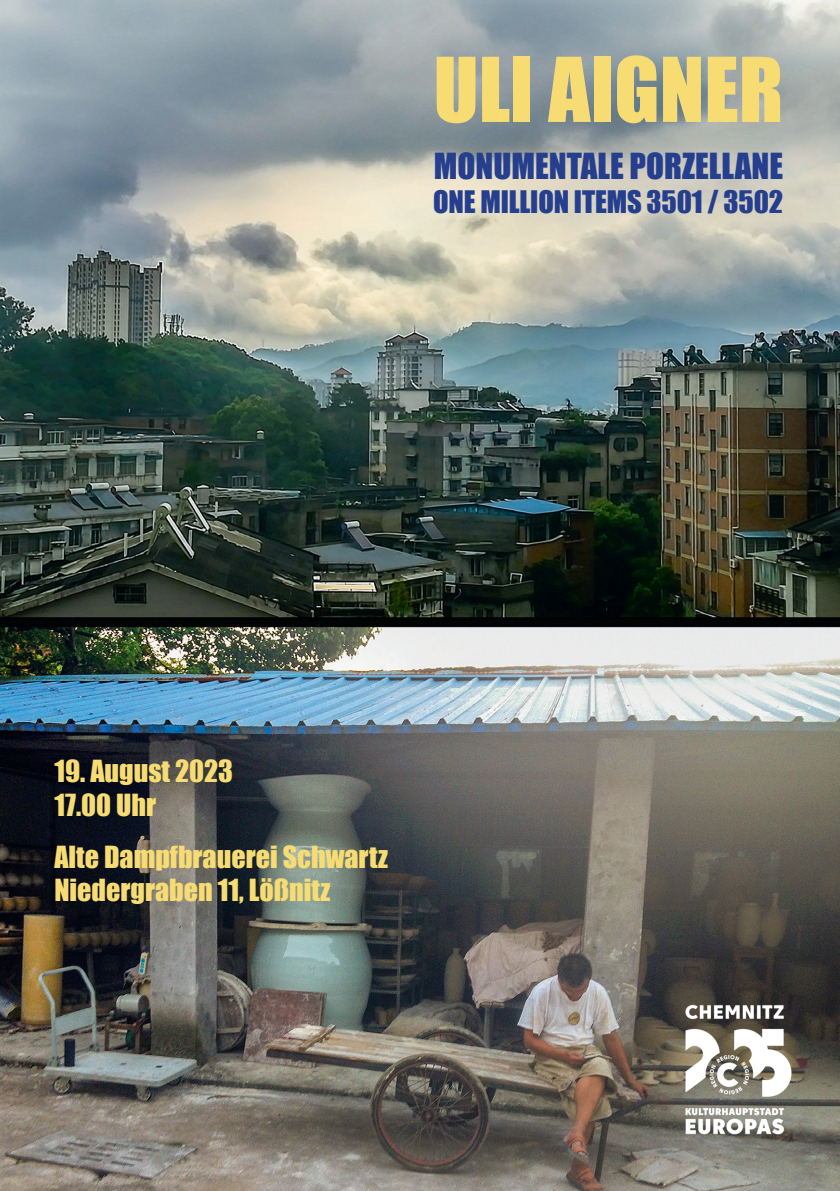
<style>
.page{position:relative;width:840px;height:1191px;background:#fff}
.page>*{position:absolute;margin:0;border:0;box-sizing:border-box;transform-origin:0 0}
.t1{font:82.4px "Impact";color:#f6dc73}
.t2{font:33px "Impact";color:#253f8e}
.t3{font:28.4px "Impact";letter-spacing:-.005em;color:#253f8e}
.t4{font:28px/33.6px "Impact";color:#f6dc73}
</style>
<div class="page">
<img style="left:0;top:0;width:839px;height:1191px">
<img style="left:668px;top:999px;width:140px;height:140px">
<h1 class="t1" style="left:433px;top:26px;width:351px">ULI AIGNER</h1>
<p class="t2" style="left:433px;top:140px;width:351px">MONUMENTALE PORZELLANE</p>
<p class="t3" style="left:433px;top:179px;width:351px">ONE MILLION ITEMS 3501 / 3502</p>
<p class="t4" style="left:54px;top:753px;width:180px">19. August 2023<br>17.00 Uhr</p>
<p class="t4" style="left:54px;top:839px;width:335px">Alte Dampfbrauerei Schwartz<br>Niedergraben 11, Lößnitz</p>
</div>
